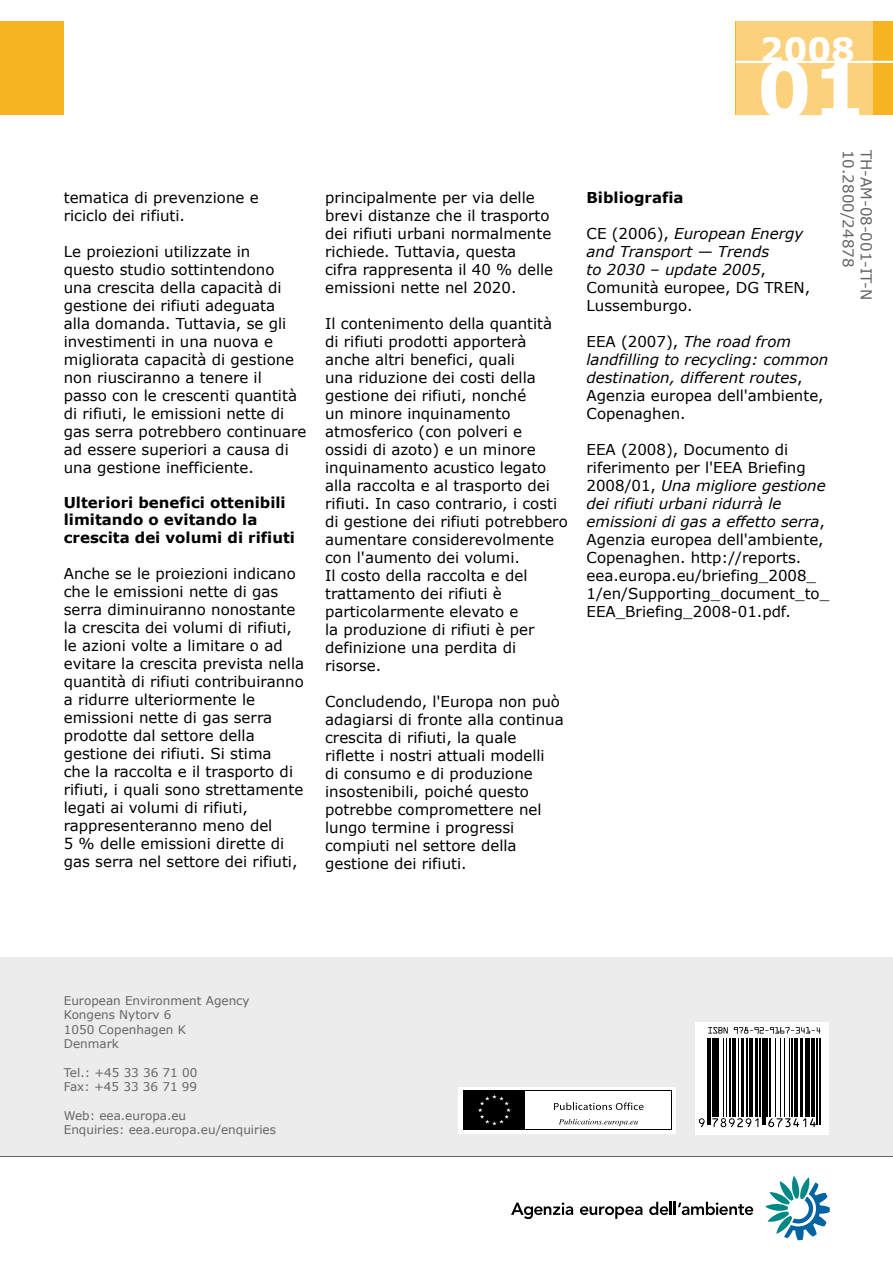
<style>
.page{position:relative;width:893px;height:1263px;background:#fff}
.page>*{position:absolute;margin:0;border:0;box-sizing:border-box;transform-origin:0 0}
.t1{font:700 76.95px "Verdana";color:#fff}
.t2{font:700 33.3px "Verdana";color:#fff}
.t3{font:15px/18px "Verdana";color:#000}
.t4{font:italic 15px/18px "Verdana";color:#000}
.t5{font:700 15px/17.2px "Verdana";color:#000}
.t6{font:15px/18px "Verdana";color:#646567}
.t7{font:12px/14.4px "Verdana";color:#646567}
.s1{font-style:normal}
.s2{font-style:italic}
</style>
<div class="page">
<div style="left:0;top:21px;width:64px;height:94px;background:#f8b323"></div>
<div style="left:736px;top:21px;width:157px;height:94px;background:#f8b323"></div>
<div style="left:736px;top:21px;width:136px;height:94px;background:#fbd17d"></div>
<hr style="left:735px;top:61px;width:158px;height:2px;background:#fff">
<div style="left:0;top:957px;width:893px;height:199px;background:#ececed"></div>
<hr style="left:0;top:1156px;width:893px;height:1px;background:#646567">
<svg style="left:459px;top:1087px;width:217px;height:46px;background:#ddd"></svg>
<div style="left:463px;top:1090px;width:208px;height:39px;background:#000"></div>
<div style="left:526px;top:1091px;width:145px;height:38px;background:#fff"></div>
<svg style="left:554px;top:1102px;width:90px;height:8px"></svg>
<svg style="left:478px;top:1095px;width:33px;height:30px"></svg>
<svg style="left:559px;top:1119px;width:79px;height:7px"></svg>
<svg style="left:511px;top:1202px;width:62px;height:17px"></svg>
<svg style="left:580px;top:1206px;width:62px;height:13px"></svg>
<svg style="left:649px;top:1202px;width:104px;height:13px"></svg>
<svg style="left:765px;top:1176px;width:65px;height:64px"></svg>
<svg style="left:695px;top:1022px;width:133px;height:112px;background:#d4d4d4"></svg>
<hr style="left:707px;top:1038px;width:1px;height:86px;background:#000">
<hr style="left:709px;top:1038px;width:2px;height:86px;background:#000">
<hr style="left:712px;top:1038px;width:3px;height:79px;background:#000">
<hr style="left:716px;top:1038px;width:3px;height:79px;background:#000">
<hr style="left:723px;top:1038px;width:1px;height:79px;background:#000">
<hr style="left:726px;top:1038px;width:1px;height:79px;background:#000">
<hr style="left:730px;top:1038px;width:1px;height:79px;background:#000">
<hr style="left:732px;top:1038px;width:4px;height:79px;background:#000">
<hr style="left:738px;top:1038px;width:1px;height:79px;background:#000">
<hr style="left:742px;top:1038px;width:2px;height:79px;background:#000">
<hr style="left:746px;top:1038px;width:2px;height:79px;background:#000">
<hr style="left:749px;top:1038px;width:3px;height:79px;background:#000">
<hr style="left:755px;top:1038px;width:2px;height:79px;background:#000">
<hr style="left:760px;top:1038px;width:1px;height:79px;background:#000">
<hr style="left:762px;top:1038px;width:1px;height:86px;background:#000">
<hr style="left:764px;top:1038px;width:1px;height:86px;background:#000">
<hr style="left:767px;top:1038px;width:1px;height:79px;background:#000">
<hr style="left:769px;top:1038px;width:1px;height:79px;background:#000">
<hr style="left:775px;top:1038px;width:1px;height:79px;background:#000">
<hr style="left:780px;top:1038px;width:1px;height:79px;background:#000">
<hr style="left:783px;top:1038px;width:1px;height:79px;background:#000">
<hr style="left:789px;top:1038px;width:1px;height:79px;background:#000">
<hr style="left:792px;top:1038px;width:1px;height:79px;background:#000">
<hr style="left:794px;top:1038px;width:4px;height:79px;background:#000">
<hr style="left:800px;top:1038px;width:2px;height:79px;background:#000">
<hr style="left:805px;top:1038px;width:2px;height:79px;background:#000">
<hr style="left:808px;top:1038px;width:1px;height:79px;background:#000">
<hr style="left:811px;top:1038px;width:3px;height:79px;background:#000">
<hr style="left:817px;top:1038px;width:1px;height:86px;background:#000">
<hr style="left:819px;top:1038px;width:1px;height:86px;background:#000">
<svg style="left:708px;top:1027px;width:20px;height:6px"></svg>
<svg style="left:734px;top:1027px;width:86px;height:6px"></svg>
<svg style="left:699px;top:1118px;width:6px;height:9px"></svg>
<svg style="left:712px;top:1118px;width:46px;height:9px"></svg>
<svg style="left:768px;top:1118px;width:48px;height:9px"></svg>
<p class="t3" style="left:64px;top:188px;width:196px">tematica di prevenzione e riciclo dei rifiuti.</p>
<p class="t3" style="left:64px;top:242px;width:244px">Le proiezioni utilizzate in<br>questo studio sottintendono<br>una crescita della capacità di gestione dei rifiuti adeguata<br>alla domanda. Tuttavia, se gli investimenti in una nuova e migliorata capacità di gestione non riusciranno a tenere il passo con le crescenti quantità di rifiuti, le emissioni nette di gas serra potrebbero continuare ad essere superiori a causa di una gestione inefficiente.</p>
<p class="t5" style="left:64px;top:493px;width:233px">Ulteriori benefici ottenibili limitando o evitando la crescita dei volumi di rifiuti</p>
<p class="t3" style="left:64px;top:564px;width:242px">Anche se le proiezioni indicano che le emissioni nette di gas serra diminuiranno nonostante la crescita dei volumi di rifiuti, le azioni volte a limitare o ad evitare la crescita prevista nella quantità di rifiuti contribuiranno a ridurre ulteriormente le emissioni nette di gas serra prodotte dal settore della gestione dei rifiuti. Si stima<br>che la raccolta e il trasporto di rifiuti, i quali sono strettamente legati ai volumi di rifiuti, rappresenteranno meno del<br>5 % delle emissioni dirette di gas serra nel settore dei rifiuti,</p>
<p class="t3" style="left:325px;top:188px;width:229px">principalmente per via delle brevi distanze che il trasporto dei rifiuti urbani normalmente richiede. Tuttavia, questa<br>cifra rappresenta il 40 % delle emissioni nette nel 2020.</p>
<p class="t3" style="left:325px;top:314px;width:244px">Il contenimento della quantità di rifiuti prodotti apporterà anche altri benefici, quali<br>una riduzione dei costi della gestione dei rifiuti, nonché<br>un minore inquinamento atmosferico (con polveri e ossidi di azoto) e un minore inquinamento acustico legato alla raccolta e al trasporto dei rifiuti. In caso contrario, i costi di gestione dei rifiuti potrebbero aumentare considerevolmente con l'aumento dei volumi.<br>Il costo della raccolta e del trattamento dei rifiuti è particolarmente elevato e<br>la produzione di rifiuti è per definizione una perdita di risorse.</p>
<p class="t3" style="left:325px;top:692px;width:240px">Concludendo, l'Europa non può adagiarsi di fronte alla continua crescita di rifiuti, la quale riflette i nostri attuali modelli<br>di consumo e di produzione insostenibili, poiché questo potrebbe compromettere nel lungo termine i progressi compiuti nel settore della gestione dei rifiuti.</p>
<h2 class="t2" style="left:760px;top:29px;width:96px">2008</h2>
<h1 class="t1" style="left:757px;top:41px;width:111px">01</h1>
<p class="t5" style="left:586px;top:188px;width:99px">Bibliografia</p>
<p class="t4" style="left:586px;top:224px;width:225px"><span class="s1">CE (2006),</span> European Energy and Transport — Trends<br>to 2030 – update 2005<span class="s1">,<br>Comunità europee, DG TREN,<br>Lussemburgo.</span></p>
<p class="t4" style="left:586px;top:332px;width:243px"><span class="s1">EEA (2007),</span> The road from landfilling to recycling: common destination, different routes<span class="s1">,<br>Agenzia europea dell'ambiente,<br>Copenaghen.</span></p>
<p class="t3" style="left:586px;top:440px;width:244px">EEA (2008), Documento di riferimento per l'EEA Briefing<br>2008/01, <span class="s2">Una migliore gestione dei rifiuti urbani ridurrà le emissioni di gas a effetto serra</span>,<br>Agenzia europea dell'ambiente,<br>Copenaghen. http://reports. eea.europa.eu/briefing_2008_<br>1/en/Supporting_document_to_<br>EEA_Briefing_2008-01.pdf.</p>
<p class="t6" style="left:876px;top:150px;width:152px;rotate:90deg">TH-AM-08-001-IT-N<br>10.2800/24878</p>
<p class="t7" style="left:64px;top:993px;width:187px">European Environment Agency<br>Kongens Nytorv 6<br>1050 Copenhagen K<br>Denmark</p>
<p class="t7" style="left:64px;top:1065px;width:135px">Tel.: +45 33 36 71 00<br>Fax: +45 33 36 71 99</p>
<p class="t7" style="left:64px;top:1108px;width:214px">Web: eea.europa.eu<br>Enquiries: eea.europa.eu/enquiries</p>
</div>
